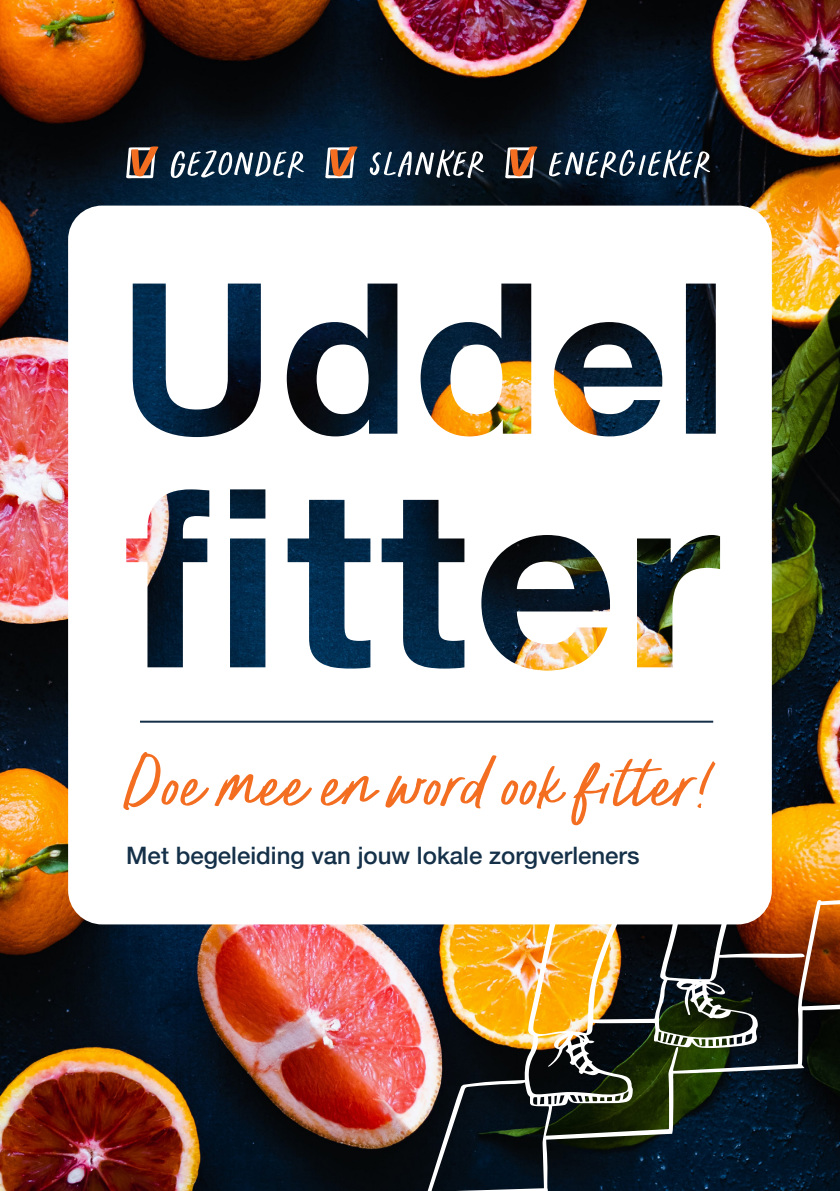
<style>
.page{position:relative;width:840px;height:1191px;background:#fff}
.page>*{position:absolute;margin:0;border:0;box-sizing:border-box;transform-origin:0 0}
.t1{font:94px "Oranges And Lemons Script";letter-spacing:.015em;color:#f36e21}
.t2{font:54px "Oranges And Lemons Caps";letter-spacing:.02em;color:#fff}
.inleiding{font:500 24px "Helvetica Neue";color:#153149}
</style>
<div class="page">
<img style="left:0;top:0;width:839px;height:1191px">
<div style="left:68px;top:206px;width:703px;height:718px;background:#fff;border-radius:34px"></div>
<svg style="left:126px;top:146px;width:33px;height:32px"></svg>
<svg style="left:325px;top:146px;width:33px;height:32px"></svg>
<svg style="left:505px;top:146px;width:32px;height:32px"></svg>
<svg style="left:425px;top:783px;width:414px;height:408px"></svg>
<svg style="left:126px;top:283px;width:593px;height:387px"></svg>
<img style="left:133px;top:283px;width:582px;height:245px">
<hr style="left:140px;top:720px;width:572px;height:2px;background:#153149">
<p class="t2" style="left:169px;top:141px;width:542px">Gezonder Slanker Energieker</p>
<p class="t1" style="left:123px;top:736px;width:594px">Doe mee en word ook fitter!</p>
<p class="inleiding" style="left:126px;top:835px;width:514px">Met begeleiding van jouw lokale zorgverleners</p>
</div>
